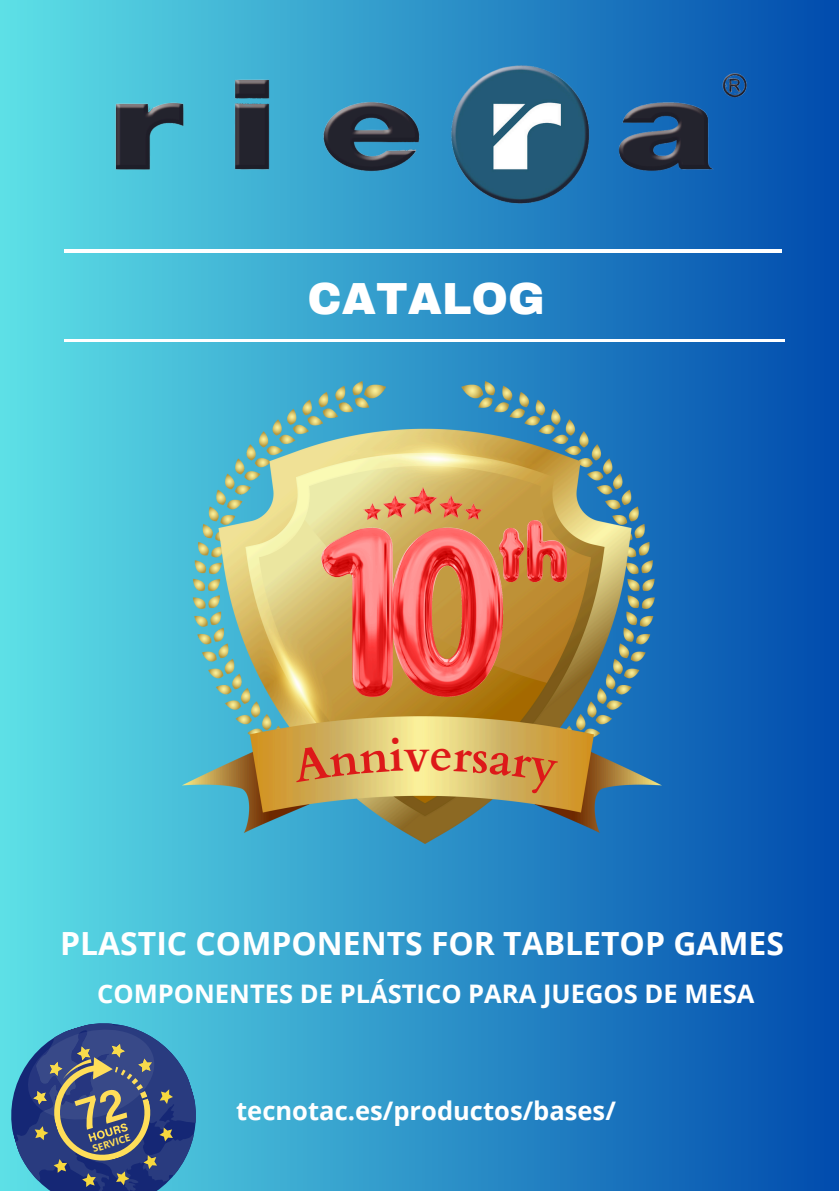
<style>
.page{position:relative;width:839px;height:1191px;background:#fff}
.page>*{position:absolute;margin:0;border:0;box-sizing:border-box;transform-origin:0 0}
.t1{font:900 44px "Archivo";color:#fff}
.t2{font:700 32px "Open Sans";color:#fff}
.t3{font:700 25.6px "Open Sans";color:#fff}
.t4{font:700 9.8px "Open Sans";color:#ffde59}
</style>
<div class="page">
<div style="left:0;top:0;width:838px;height:1191px;background:linear-gradient(to right,#5de0e6,#014bad)"></div>
<hr style="left:64px;top:339px;width:720px;height:3px;background:#fff">
<svg style="left:0;top:1001px;width:215px;height:190px;background:#47b0cd"></svg>
<svg style="left:17px;top:1015px;width:158px;height:174px;background:#496488"></svg>
<img style="left:183px;top:382px;width:478px;height:462px">
<img style="left:322px;top:488px;width:244px;height:208px">
<img style="left:50px;top:0;width:750px;height:288px">
<svg style="left:291px;top:737px;width:267px;height:59px;background:#dbc16d"></svg>
<p class="t1" style="left:307px;top:276px;width:239px">CATALOG</p>
<h2 class="t2" style="left:60px;top:920px;width:725px">PLASTIC COMPONENTS FOR TABLETOP GAMES</h2>
<p class="t3" style="left:97px;top:976px;width:658px">COMPONENTES DE PLÁSTICO PARA JUEGOS DE MESA</p>
<p class="t4" style="left:91px;top:1142px;width:40px;rotate:-17deg">SERVICE</p>
<h3 class="t3" style="left:236px;top:1092px;width:381px">tecnotac.es/productos/bases/</h3>
</div>
